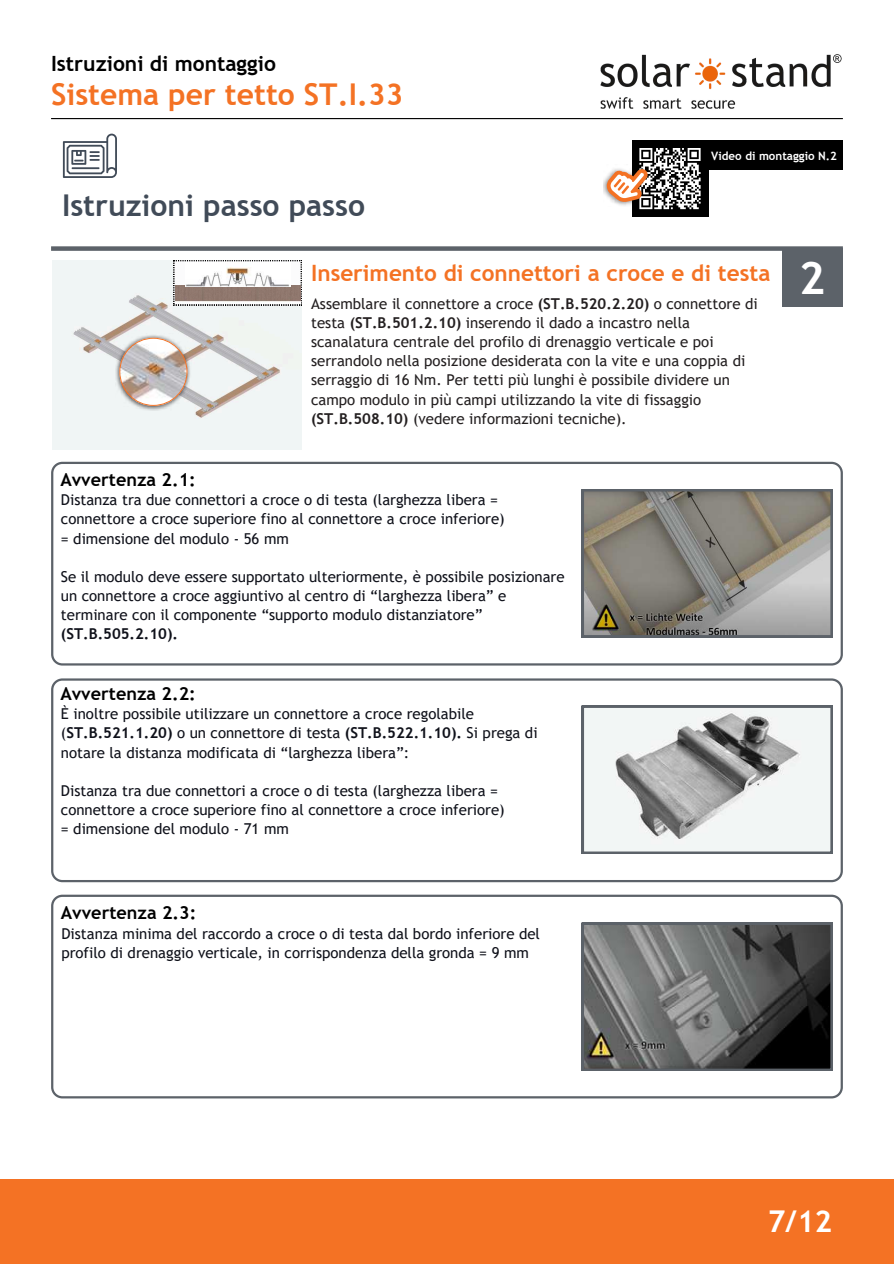
<style>
.page{position:relative;width:894px;height:1264px;background:#fff}
.page>*{position:absolute;margin:0;border:0;box-sizing:border-box;transform-origin:0 0}
.t1{font:700 45px "Trebuchet MS";color:#fff}
.t2{font:700 30px "Trebuchet MS";color:#f47224}
.t3{font:700 30px "Trebuchet MS";color:#414b58}
.t4{font:700 30px "Trebuchet MS";color:#fff}
.t5{font:700 22.5px "Trebuchet MS";color:#f47224}
.t6{font:700 21px "Trebuchet MS";color:#000}
.t7{font:700 18px "Trebuchet MS";color:#000}
.t8{font:15px/19.2px "Trebuchet MS";color:#0f111a}
.t9{font:15px/19.2px "Trebuchet MS";color:#231f20}
.t10{font:700 15px "Trebuchet MS";color:#0f111a}
.t11{font:700 11.55px "Trebuchet MS";color:#fff}
.s1{font-weight:700}
</style>
<div class="page">
<img style="left:603px;top:178px;width:3px;height:17px">
<svg style="left:63px;top:134px;width:54px;height:44px"></svg>
<div style="left:0;top:1179px;width:893px;height:84px;background:#f47224"></div>
<img style="left:53px;top:260px;width:249px;height:189px">
<div style="left:782px;top:249px;width:60px;height:58px;background:#5c6269"></div>
<div style="left:51px;top:246px;width:791px;height:5px;background:#5c6269"></div>
<svg style="left:173px;top:260px;width:128px;height:45px"></svg>
<img style="left:176px;top:286px;width:125px;height:18px">
<img style="left:186px;top:262px;width:104px;height:24px">
<img style="left:115px;top:334px;width:77px;height:76px">
<svg style="left:119px;top:338px;width:68px;height:68px"></svg>
<svg style="left:51px;top:894px;width:791px;height:204px"></svg>
<svg style="left:581px;top:922px;width:251px;height:148px"></svg>
<svg style="left:51px;top:462px;width:791px;height:203px"></svg>
<svg style="left:581px;top:489px;width:251px;height:148px"></svg>
<svg style="left:51px;top:678px;width:791px;height:204px"></svg>
<svg style="left:581px;top:705px;width:251px;height:148px"></svg>
<div style="left:631px;top:141px;width:76px;height:75px;background:#000"></div>
<svg style="left:606px;top:147px;width:95px;height:63px"></svg>
<div style="left:706px;top:141px;width:136px;height:29px;background:#000"></div>
<hr style="left:51px;top:118px;width:791px;height:1px;background:#000">
<img style="left:600px;top:54px;width:242px;height:55px">
<h3 class="t6" style="left:51px;top:50px;width:226px">Istruzioni di montaggio</h3>
<h2 class="t2" style="left:51px;top:76px;width:353px">Sistema per tetto ST.I.33</h2>
<h2 class="t3" style="left:62px;top:187px;width:304px">Istruzioni passo passo</h2>
<p class="t11" style="left:711px;top:149px;width:127px">Video di montaggio N.2</p>
<h3 class="t5" style="left:311px;top:258px;width:460px">Inserimento di connettori a croce e di testa</h3>
<p class="t9" style="left:311px;top:294px;width:448px">Assemblare il connettore a croce <span class="s1">(ST.B.520.2.20)</span> o connettore di testa <span class="s1">(ST.B.501.2.10)</span> inserendo il dado a incastro nella scanalatura centrale del profilo di drenaggio verticale e poi serrandolo nella posizione desiderata con la vite e una coppia di serraggio di 16 Nm. Per tetti più lunghi è possibile dividere un campo modulo in più campi utilizzando la vite di fissaggio <span class="s1">(ST.B.508.10)</span> (vedere informazioni tecniche).</p>
<p class="t7" style="left:60px;top:468px;width:137px">Avvertenza 2.1:</p>
<p class="t8" style="left:61px;top:490px;width:445px">Distanza tra due connettori a croce o di testa (larghezza libera = connettore a croce superiore fino al connettore a croce inferiore) = dimensione del modulo - 56 mm</p>
<p class="t8" style="left:61px;top:567px;width:505px">Se il modulo deve essere supportato ulteriormente, è possibile posizionare un connettore a croce aggiuntivo al centro di &lt;larghezza libera= e terminare con il componente &lt;supporto modulo distanziatore=</p>
<p class="t10" style="left:61px;top:624px;width:119px">(ST.B.505.2.10).</p>
<p class="t7" style="left:60px;top:682px;width:137px">Avvertenza 2.2:</p>
<p class="t8" style="left:61px;top:704px;width:478px">È inoltre possibile utilizzare un connettore a croce regolabile (<span class="s1">ST.B.521.1.20)</span> o un connettore di testa <span class="s1">(ST.B.522.1.10).</span> Si prega di notare la distanza modificata di &lt;larghezza libera=:</p>
<p class="t8" style="left:61px;top:781px;width:445px">Distanza tra due connettori a croce o di testa (larghezza libera = connettore a croce superiore fino al connettore a croce inferiore) = dimensione del modulo - 71 mm</p>
<p class="t7" style="left:61px;top:901px;width:137px">Avvertenza 2.3:</p>
<p class="t8" style="left:61px;top:923px;width:480px">Distanza minima del raccordo a croce o di testa dal bordo inferiore del profilo di drenaggio verticale, in corrispondenza della gronda = 9 mm</p>
<h1 class="t1" style="left:798px;top:250px;width:28px">2</h1>
<h2 class="t4" style="left:767px;top:1202px;width:66px">7/12</h2>
</div>
